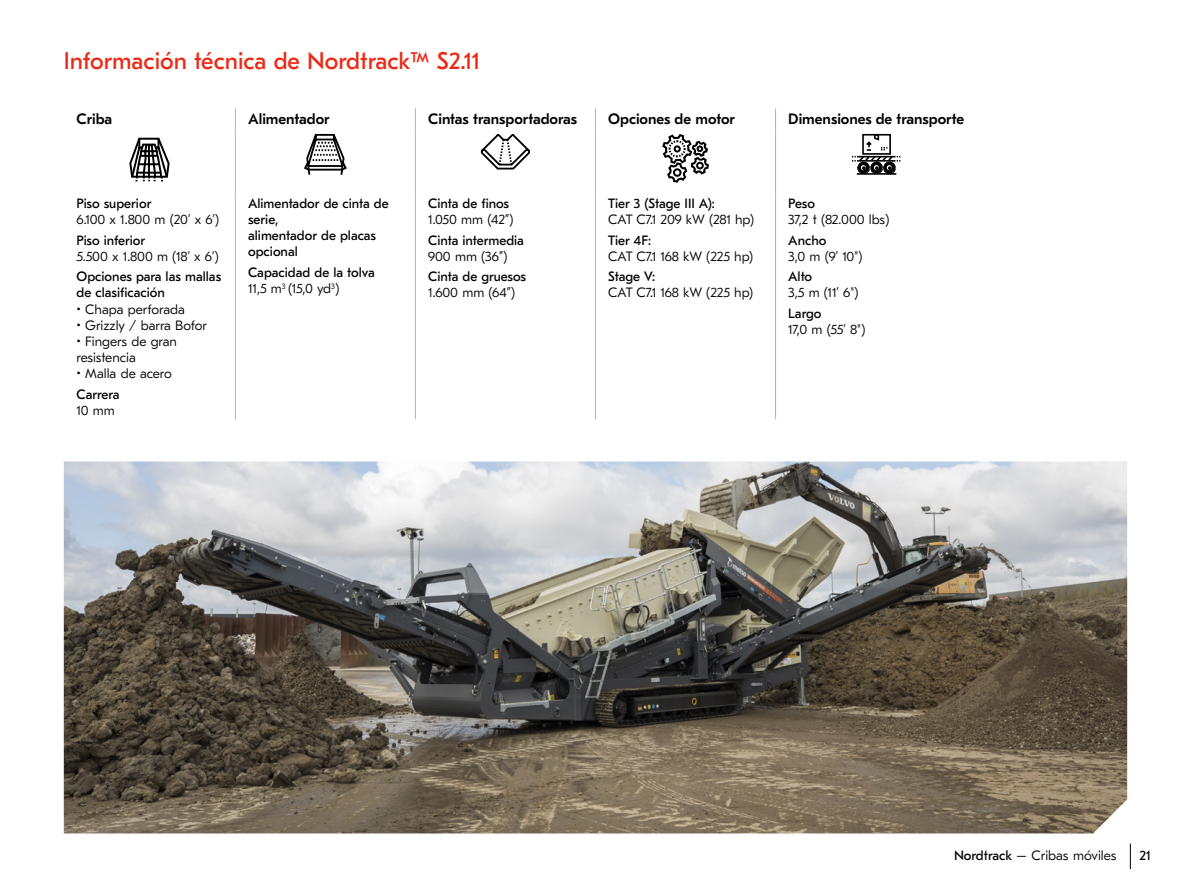
<style>
.page{position:relative;width:1191px;height:893px;background:#fff}
.page>*{position:absolute;margin:0;border:0;box-sizing:border-box;transform-origin:0 0}
.t1{font:24px "GT Eesti Pro Text";color:#eb2814}
.t2{font:500 15px "GT Eesti Pro Text";color:#000}
.t3{font:300 13.5px/16.2px "GT Eesti Pro Text";color:#000}
.t4{font:13.5px/16.2px "GT Eesti Pro Text";color:#000}
.s1{font-weight:300}
.s2{font-weight:400}
</style>
<div class="page">
<img style="left:64px;top:461px;width:1063px;height:372px">
<svg style="left:1130px;top:843px;width:1px;height:26px"></svg>
<svg style="left:235px;top:108px;width:1px;height:22px"></svg>
<hr style="left:235px;top:130px;width:1px;height:63px;background:#b3b3b3">
<svg style="left:415px;top:108px;width:1px;height:22px"></svg>
<svg style="left:595px;top:108px;width:1px;height:22px"></svg>
<hr style="left:415px;top:130px;width:1px;height:63px;background:#b3b3b3">
<hr style="left:595px;top:130px;width:1px;height:63px;background:#b3b3b3">
<svg style="left:775px;top:108px;width:1px;height:22px"></svg>
<hr style="left:775px;top:130px;width:1px;height:63px;background:#b3b3b3">
<hr style="left:235px;top:193px;width:1px;height:226px;background:#b3b3b3">
<hr style="left:415px;top:193px;width:1px;height:226px;background:#b3b3b3">
<hr style="left:595px;top:193px;width:1px;height:226px;background:#b3b3b3">
<hr style="left:775px;top:193px;width:1px;height:226px;background:#b3b3b3">
<svg style="left:304px;top:133px;width:43px;height:42px"></svg>
<svg style="left:480px;top:134px;width:51px;height:36px"></svg>
<svg style="left:662px;top:134px;width:47px;height:49px"></svg>
<svg style="left:852px;top:133px;width:48px;height:42px"></svg>
<svg style="left:129px;top:137px;width:41px;height:45px"></svg>
<h1 class="t1" style="left:64px;top:47px;width:418px">Información técnica de Nordtrack™ S2.11</h1>
<p class="t2" style="left:77px;top:111px;width:37px">Criba</p>
<p class="t2" style="left:248px;top:111px;width:83px">Alimentador</p>
<p class="t2" style="left:428px;top:111px;width:150px">Cintas transportadoras</p>
<p class="t2" style="left:608px;top:111px;width:128px">Opciones de motor</p>
<p class="t2" style="left:788px;top:111px;width:177px">Dimensiones de transporte</p>
<p class="t4" style="left:77px;top:195px;width:76px">Piso superior</p>
<p class="t3" style="left:77px;top:212px;width:144px">6.100 x 1.800 m (20’ x 6’)</p>
<p class="t4" style="left:77px;top:232px;width:70px">Piso inferior</p>
<p class="t3" style="left:77px;top:248px;width:143px">5.500 x 1.800 m (18’ x 6’)</p>
<p class="t4" style="left:77px;top:269px;width:146px">Opciones para las mallas de clasificación</p>
<p class="t3" style="left:77px;top:301px;width:110px">• Chapa perforada</p>
<p class="t3" style="left:77px;top:317px;width:132px">• Grizzly / barra Bofor</p>
<p class="t3" style="left:77px;top:333px;width:102px">• Fingers de gran resistencia</p>
<p class="t3" style="left:77px;top:366px;width:97px">• Malla de acero</p>
<p class="t4" style="left:77px;top:386px;width:45px">Carrera</p>
<p class="t3" style="left:77px;top:403px;width:40px">10 mm</p>
<p class="t4" style="left:248px;top:195px;width:142px">Alimentador de cinta de serie,<br>alimentador de placas opcional</p>
<p class="t4" style="left:248px;top:264px;width:128px">Capacidad de la tolva<br><span class="s1">11,5 m</span><sup>3</sup> <span class="s1">(15,0 yd</span><sup>3</sup><span class="s1">)</span></p>
<p class="t4" style="left:428px;top:195px;width:82px">Cinta de finos</p>
<p class="t3" style="left:428px;top:212px;width:87px">1.050 mm (42”)</p>
<p class="t4" style="left:428px;top:232px;width:97px">Cinta intermedia</p>
<p class="t3" style="left:428px;top:248px;width:80px">900 mm (36”)</p>
<p class="t4" style="left:428px;top:269px;width:99px">Cinta de gruesos</p>
<p class="t3" style="left:428px;top:285px;width:88px">1.600 mm (64”)</p>
<p class="t4" style="left:608px;top:195px;width:108px">Tier 3 (Stage III A):</p>
<p class="t3" style="left:608px;top:212px;width:147px">CAT C7.1 209 kW (281 hp)</p>
<p class="t4" style="left:608px;top:232px;width:44px">Tier 4F:</p>
<p class="t3" style="left:608px;top:248px;width:146px">CAT C7.1 168 kW (225 hp)</p>
<p class="t4" style="left:608px;top:269px;width:48px">Stage V:</p>
<p class="t3" style="left:608px;top:285px;width:146px">CAT C7.1 168 kW (225 hp)</p>
<p class="t4" style="left:788px;top:195px;width:28px">Peso</p>
<p class="t3" style="left:788px;top:212px;width:102px">37,2 t (82.000 lbs)</p>
<p class="t4" style="left:788px;top:232px;width:40px">Ancho</p>
<p class="t3" style="left:788px;top:248px;width:76px">3,0 m (9’ 10")</p>
<p class="t4" style="left:788px;top:269px;width:25px">Alto</p>
<p class="t3" style="left:788px;top:285px;width:71px">3,5 m (11’ 6")</p>
<p class="t4" style="left:788px;top:305px;width:35px">Largo</p>
<p class="t3" style="left:788px;top:322px;width:78px">17,0 m (55’ 8")</p>
<p class="t3" style="left:954px;top:847px;width:164px"><span class="s2">Nordtrack</span> – Cribas móviles</p>
<p class="t4" style="left:1139px;top:847px;width:13px">21</p>
</div>
